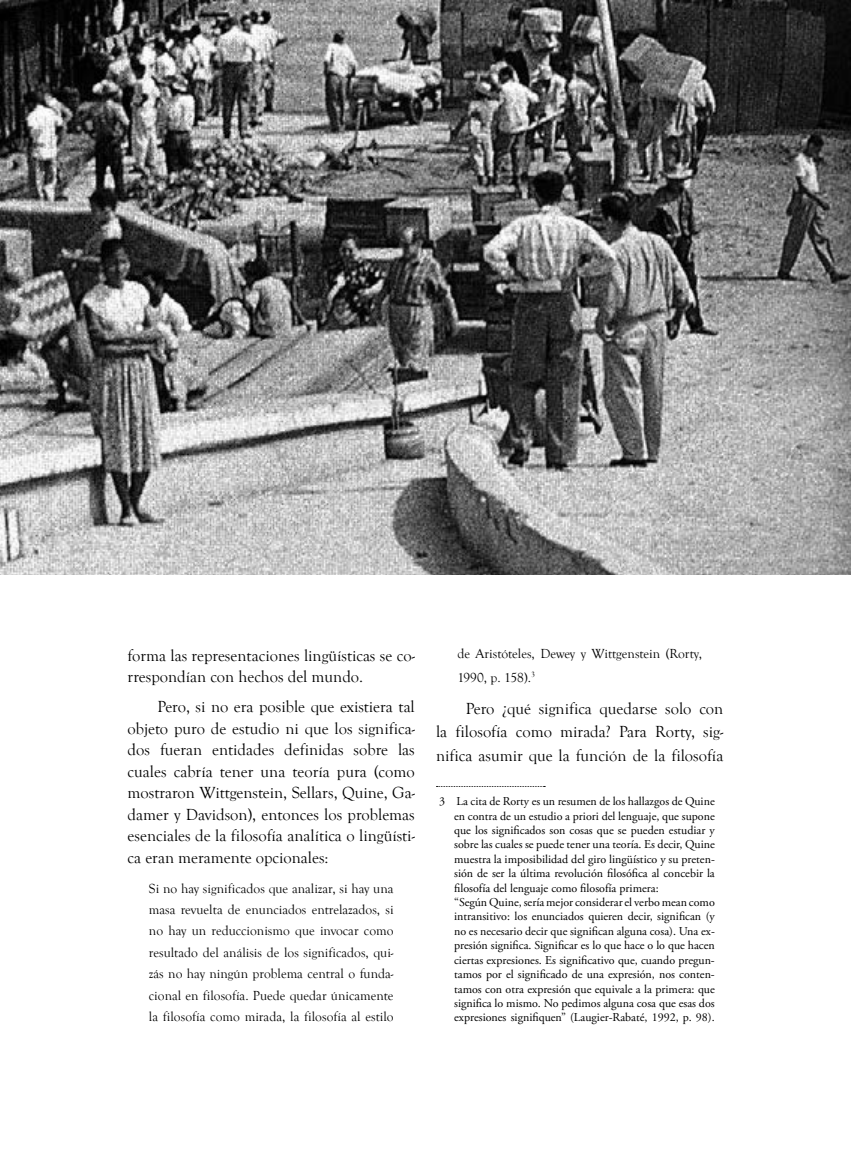
<style>
.page{position:relative;width:851px;height:1149px;background:#fff}
.page>*{position:absolute;margin:0;border:0;box-sizing:border-box;transform-origin:0 0}
.t1{font:16.5px/21.5px "Goudy Old Style T";color:#000;text-align:justify}
.t2{font:13.5px/21.5px "Goudy Old Style T";color:#000;text-align:justify}
.t3{font:12px/14.4px "Adobe Garamond Pro";color:#000}
</style>
<div class="page">
<img style="left:0;top:0;width:850px;height:574px">
<h1 class="t1" style="left:128px;top:644px;width:289px">forma las representaciones lingüísticas se co&shy;rrespondían con hechos del mundo.</h1>
<p class="t1" style="left:128px;top:696px;width:289px;text-indent:30px">Pero, si no era posible que existiera tal objeto puro de estudio ni que los significa&shy;dos fueran entidades definidas sobre las cuales cabría tener una teoría pura (como mostraron Wittgenstein, Sellars, Quine, Ga&shy;damer y Davidson), entonces los problemas esenciales de la filosofía analítica o lingüísti&shy;ca eran meramente opcionales:</p>
<p class="t2" style="left:149px;top:877px;width:246px">Si no hay significados que analizar, si hay una masa revuelta de enunciados entrelazados, si no hay un reduccionismo que invocar como resultado del análisis de los significados, qui&shy;zás no hay ningún problema central o funda&shy;cional en filosofía. Puede quedar únicamente la filosofía como mirada, la filosofía al estilo</p>
<p class="t2" style="left:457px;top:642px;width:246px;line-height:23.5px">de Aristóteles, Dewey y Wittgenstein (Rorty,<br>1990, p. 158).<sup>3</sup></p>
<h1 class="t1" style="left:436px;top:696px;width:289px;line-height:23.5px;text-indent:30px">Pero ¿qué significa quedarse solo con la filosofía como mirada? Para Rorty, sig&shy;nifica asumir que la función de la filosofía</h1>
<p class="t3" style="left:454px;top:794px;width:262px;text-indent:-15px">3 La cita de Rorty es un resumen de los hallazgos de Quine en contra de un estudio a priori del lenguaje, que supone que los significados son cosas que se pueden estudiar y sobre las cuales se puede tener una teoría. Es decir, Quine muestra la imposibilidad del giro lingüístico y su preten&shy;sión de ser la última revolución filosófica al concebir la filosofía del lenguaje como filosofía primera:<br>“Según Quine, sería mejor considerar el verbo mean como intransitivo: los enunciados quieren decir, significan (y no es necesario decir que significan alguna cosa). Una ex&shy;presión significa. Significar es lo que hace o lo que hacen ciertas expresiones. Es significativo que, cuando pregun&shy;tamos por el significado de una expresión, nos conten&shy;tamos con otra expresión que equivale a la primera: que significa lo mismo. No pedimos alguna cosa que esas dos expresiones signifiquen” (Laugier-Rabaté, 1992, p. 98).</p>
</div>
